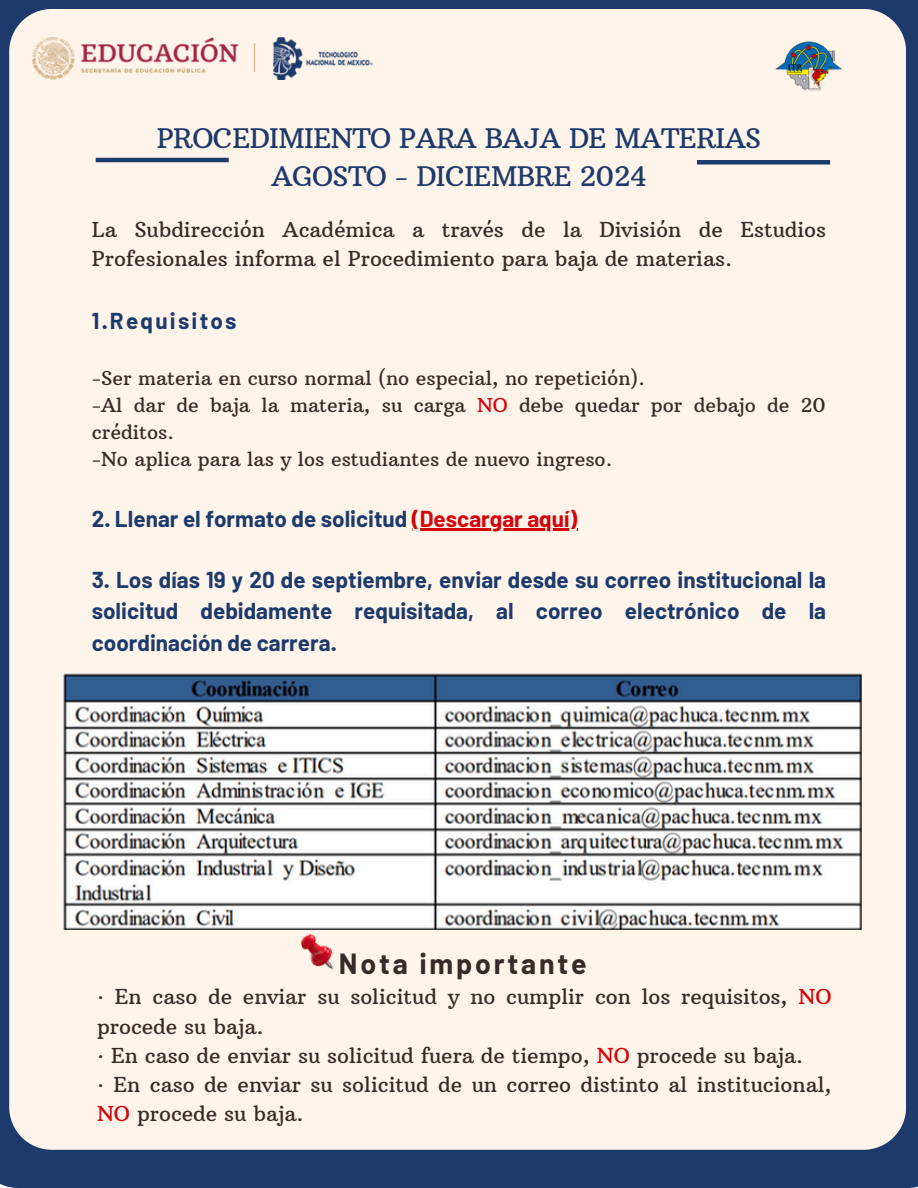
<style>
.page{position:relative;width:918px;height:1188px;background:#1c3a6b}
.page>*{position:absolute;margin:0;border:0;box-sizing:border-box;transform-origin:0 0}
.t1{font:700 28.5px "Barlow";letter-spacing:.1em;color:#372a28}
.t2{font:27.45px/38.2px "Arbutus Slab";letter-spacing:-.02em;color:#1c3a6b;text-align:center}
.t3{font:700 22.5px/31.5px "Barlow";color:#1c3a6b}
.t4{font:700 22.5px "Barlow";letter-spacing:.1em;color:#1c3a6b}
.t5{font:21px/29.2px "Arbutus Slab";color:#372a28}
.t6{font:19.5px/27px "Arbutus Slab";color:#372a28}
.s1{color:#d60209}
</style>
<div class="page">
<div style="left:9px;top:9px;width:897px;height:1141px;background:#fff4ea"></div>
<img style="left:63px;top:673px;width:798px;height:257px">
<img style="left:33px;top:37px;width:339px;height:43px">
<img style="left:771px;top:37px;width:78px;height:56px">
<img style="left:299px;top:930px;width:38px;height:47px">
<hr style="left:412px;top:528px;width:165px;height:2px;background:#d60209">
<hr style="left:96px;top:158px;width:133px;height:4px;background:#1c3a6b">
<div style="left:697px;top:160px;width:133px;height:5px;background:#1c3a6b"></div>
<h3 class="t2" style="left:157px;top:119px;width:606px">PROCEDIMIENTO PARA BAJA DE MATERIAS<br>AGOSTO - DICIEMBRE 2024</h3>
<p class="t5" style="left:92px;top:215px;width:736px">La Subdirección Académica a través de la División de Estudios<br>Profesionales informa el Procedimiento para baja de materias.</p>
<p class="t4" style="left:92px;top:306px;width:146px">1.Requisitos</p>
<p class="t6" style="left:92px;top:365px;width:555px">-Ser materia en curso normal (no especial, no repetición).</p>
<h2 class="t6" style="left:92px;top:392px;width:736px">-Al dar de baja la materia, su carga <span class="s1">NO</span> debe quedar por debajo de 20 créditos.</h2>
<p class="t6" style="left:92px;top:446px;width:522px">-No aplica para las y los estudiantes de nuevo ingreso.</p>
<h2 class="t3" style="left:92px;top:502px;width:487px">2. Llenar el formato de solicitud <span class="s1">(Descargar aquí)</span></h2>
<p class="t3" style="left:92px;top:563px;width:736px">3. Los días 19 y 20 de septiembre, enviar desde su correo institucional la solicitud debidamente requisitada, al correo electrónico de la</p>
<p class="t3" style="left:92px;top:626px;width:246px">coordinación de carrera.</p>
<h3 class="t1" style="left:339px;top:946px;width:249px">Nota importante</h3>
<h3 class="t5" style="left:97px;top:982px;width:736px">· En caso de enviar su solicitud y no cumplir con los requisitos, <span class="s1">NO </span>procede su baja.<br>· En caso de enviar su solicitud fuera de tiempo, <span class="s1">NO</span> procede su baja.<br>· En caso de enviar su solicitud de un correo distinto al institucional, <span class="s1">NO</span> procede su baja.</h3>
</div>
